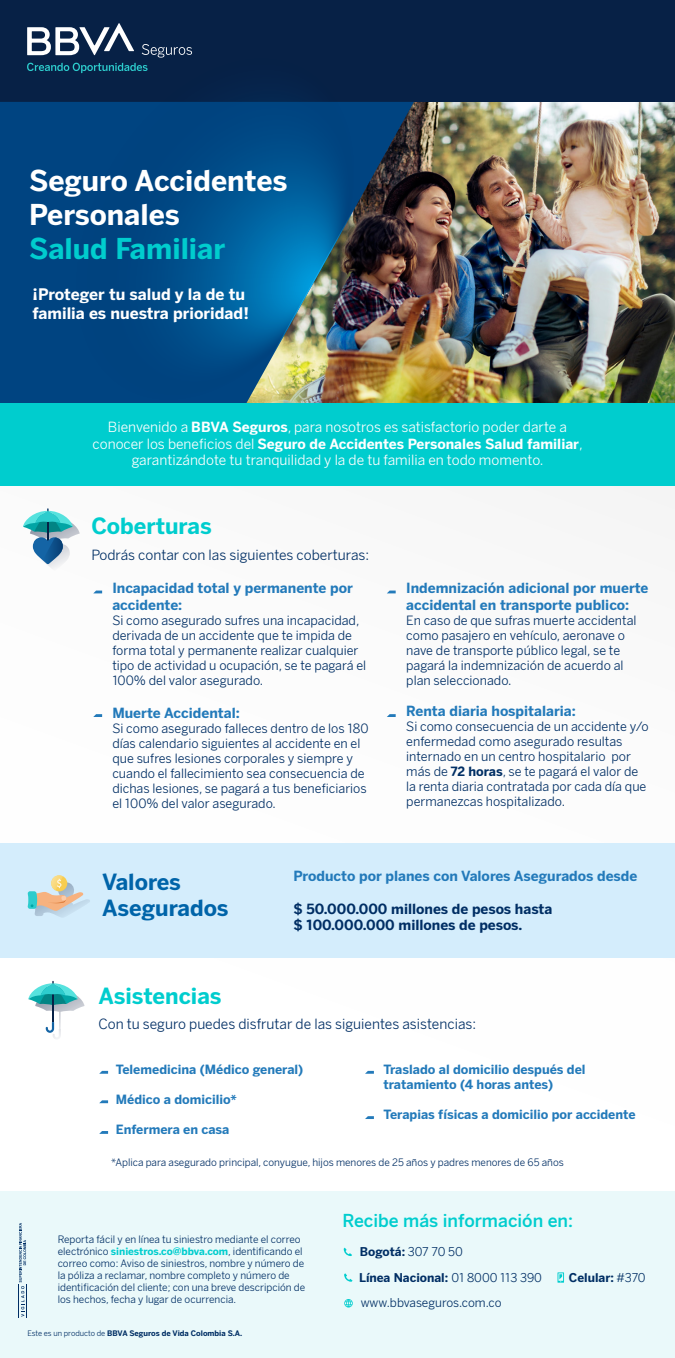
<style>
.page{position:relative;width:675px;height:1358px;background:#fff}
.page>*{position:absolute;margin:0;border:0;box-sizing:border-box;transform-origin:0 0}
.t1{font:700 28.12px/33.8px "BBVA Benton Sans";color:#fff}
.t2{font:700 28.12px "BBVA Benton Sans";color:#00cdce}
.t3{font:700 21.88px "BBVA Benton Sans";color:#00cdce}
.t4{font:700 21.88px/26.2px "BBVA Benton Sans";color:#0064a9}
.t5{font:300 17.5px "BBVA Benton Sans";color:#00cdce}
.t6{font:700 15.62px/18.8px "BBVA Benton Sans";color:#fff}
.t7{font:700 13.75px/16.5px "BBVA Benton Sans";color:#237aba}
.t8{font:13.75px/16.5px "BBVA Benton Sans";color:#fff;text-align:center}
.t9{font:13.75px "BBVA Benton Sans";color:#002e64}
.t10{font:700 13.75px/16.5px "BBVA Benton Sans";color:#002e64}
.t11{font:12.5px/15px "BBVA Benton Sans";color:#002e64}
.t12{font:700 12.5px/15px "BBVA Benton Sans";color:#237aba}
.t13{font:700 11.88px "BBVA Benton Sans";color:#002e64}
.t14{font:11.88px "BBVA Benton Sans";color:#002e64}
.t15{font:10px/12px "BBVA Benton Sans";color:#002e64}
.t16{font:700 7.5px "BBVA Benton Sans";color:#002e64}
.s1{font-weight:700}
.s2{font-weight:700;color:#00cdce}
.s3{font-weight:400}
</style>
<div class="page">
<img style="left:414px;top:102px;width:261px;height:301px">
<div style="left:0;top:0;width:675px;height:102px;background:#072146"></div>
<div style="left:0;top:1191px;width:675px;height:167px;background:#eaf9fa"></div>
<img style="left:405px;top:102px;width:9px;height:301px">
<svg style="left:0;top:73px;width:405px;height:330px;background:#0a4577"></svg>
<img style="left:252px;top:173px;width:122px;height:219px">
<div style="left:0;top:843px;width:675px;height:115px;background:#d4edfc"></div>
<div style="left:0;top:403px;width:675px;height:82px;background:#00cdce"></div>
<svg style="left:344px;top:1247px;width:8px;height:9px"></svg>
<svg style="left:344px;top:1299px;width:9px;height:8px"></svg>
<svg style="left:344px;top:1273px;width:9px;height:8px"></svg>
<svg style="left:558px;top:1272px;width:6px;height:10px"></svg>
<svg style="left:19px;top:1223px;width:7px;height:93px"></svg>
<hr style="left:18px;top:1284px;width:1px;height:34px;background:#002e64">
<hr style="left:27px;top:1284px;width:1px;height:34px;background:#002e64">
<svg style="left:23px;top:508px;width:57px;height:61px"></svg>
<svg style="left:93px;top:590px;width:9px;height:3px"></svg>
<svg style="left:93px;top:714px;width:9px;height:3px"></svg>
<svg style="left:387px;top:590px;width:9px;height:3px"></svg>
<svg style="left:387px;top:714px;width:9px;height:3px"></svg>
<svg style="left:28px;top:875px;width:62px;height:42px"></svg>
<svg style="left:27px;top:23px;width:165px;height:50px"></svg>
<svg style="left:28px;top:981px;width:57px;height:58px"></svg>
<svg style="left:99px;top:1071px;width:9px;height:3px"></svg>
<svg style="left:365px;top:1071px;width:9px;height:3px"></svg>
<svg style="left:99px;top:1100px;width:9px;height:3px"></svg>
<svg style="left:365px;top:1116px;width:9px;height:3px"></svg>
<svg style="left:99px;top:1131px;width:9px;height:3px"></svg>
<h1 class="t1" style="left:29px;top:164px;width:260px">Seguro Accidentes<br>Personales</h1>
<h1 class="t2" style="left:29px;top:231px;width:198px">Salud Familiar</h1>
<p class="t6" style="left:33px;top:285px;width:218px">¡Proteger tu salud y la de tu familia es nuestra prioridad!</p>
<p class="t8" style="left:93px;top:419px;width:492px">Bienvenido a <span class="s1">BBVA Seguros</span>, para nosotros es satisfactorio poder darte a conocer los beneficios del <span class="s1">Seguro de Accidentes Personales Salud familiar</span>, garantizándote tu tranquilidad y la de tu familia en todo momento.</p>
<h2 class="t3" style="left:91px;top:513px;width:122px">Coberturas</h2>
<p class="t9" style="left:91px;top:546px;width:279px">Podrás contar con las siguientes coberturas:</p>
<p class="t7" style="left:112px;top:580px;width:242px">Incapacidad total y permanente por accidente:</p>
<p class="t11" style="left:112px;top:613px;width:255px">Si como asegurado sufres una incapacidad, derivada de un accidente que te impida de forma total y permanente realizar cualquier tipo de actividad u ocupación, se te pagará el 100% del valor asegurado.</p>
<p class="t7" style="left:112px;top:705px;width:129px">Muerte Accidental:</p>
<p class="t11" style="left:112px;top:721px;width:258px">Si como asegurado falleces dentro de los 180 días calendario siguientes al accidente en el que sufres lesiones corporales y siempre y cuando el fallecimiento sea consecuencia de dichas lesiones, se pagará a tus beneficiarios el 100% del valor asegurado.</p>
<p class="t7" style="left:406px;top:580px;width:244px">Indemnización adicional por muerte accidental en transporte publico:</p>
<p class="t11" style="left:406px;top:613px;width:232px">En caso de que sufras muerte accidental como pasajero en vehículo, aeronave o nave de transporte público legal, se te pagará la indemnización de acuerdo al plan seleccionado.</p>
<p class="t7" style="left:406px;top:703px;width:171px">Renta diaria hospitalaria:</p>
<p class="t11" style="left:406px;top:719px;width:244px">Si como consecuencia de un accidente y/o enfermedad como asegurado resultas internado en un centro hospitalario por más de <span class="s1">72 horas</span>, se te pagará el valor de la renta diaria contratada por cada día que permanezcas hospitalizado.</p>
<h2 class="t4" style="left:102px;top:869px;width:128px">Valores<br>Asegurados</h2>
<p class="t7" style="left:293px;top:867px;width:345px">Producto por planes con Valores Asegurados desde</p>
<p class="t10" style="left:293px;top:900px;width:260px">$ 50.000.000 millones de pesos hasta $ 100.000.000 millones de pesos.</p>
<h2 class="t3" style="left:98px;top:982px;width:125px">Asistencias</h2>
<p class="t9" style="left:98px;top:1016px;width:379px">Con tu seguro puedes disfrutar de las siguientes asistencias:</p>
<p class="t12" style="left:116px;top:1062px;width:189px">Telemedicina (Médico general)</p>
<p class="t12" style="left:116px;top:1092px;width:123px">Médico a domicilio*</p>
<p class="t12" style="left:116px;top:1122px;width:115px">Enfermera en casa</p>
<p class="t12" style="left:384px;top:1062px;width:204px">Traslado al domicilio después del tratamiento (4 horas antes)</p>
<p class="t12" style="left:384px;top:1107px;width:254px">Terapias físicas a domicilio por accidente</p>
<p class="t15" style="left:111px;top:1156px;width:454px">*Aplica para asegurado principal, conyugue, hijos menores de 25 años y padres menores de 65 años</p>
<p class="t15" style="left:58px;top:1233px;width:249px">Reporta fácil y en línea tu siniestro mediante el correo electrónico <span class="s2">siniestros.co@bbva.com</span>, identificando el correo como: Aviso de siniestros, nombre y número de la póliza a reclamar, nombre completo y número de identificación del cliente; con una breve descripción de los hechos, fecha y lugar de ocurrencia.</p>
<p class="t16" style="left:27px;top:1328px;width:217px"><span class="s3">Este es un producto de</span> BBVA Seguros de Vida Colombia S.A.</p>
<h3 class="t5" style="left:343px;top:1209px;width:232px">Recibe más información en:</h3>
<p class="t13" style="left:360px;top:1244px;width:104px">Bogotá: <span class="s3">307 70 50</span></p>
<p class="t13" style="left:359px;top:1270px;width:184px">Línea Nacional: <span class="s3">01 8000 113 390</span></p>
<p class="t13" style="left:569px;top:1270px;width:78px">Celular: <span class="s3">#370</span></p>
<p class="t14" style="left:361px;top:1295px;width:142px">www.bbvaseguros.com.co</p>
</div>
